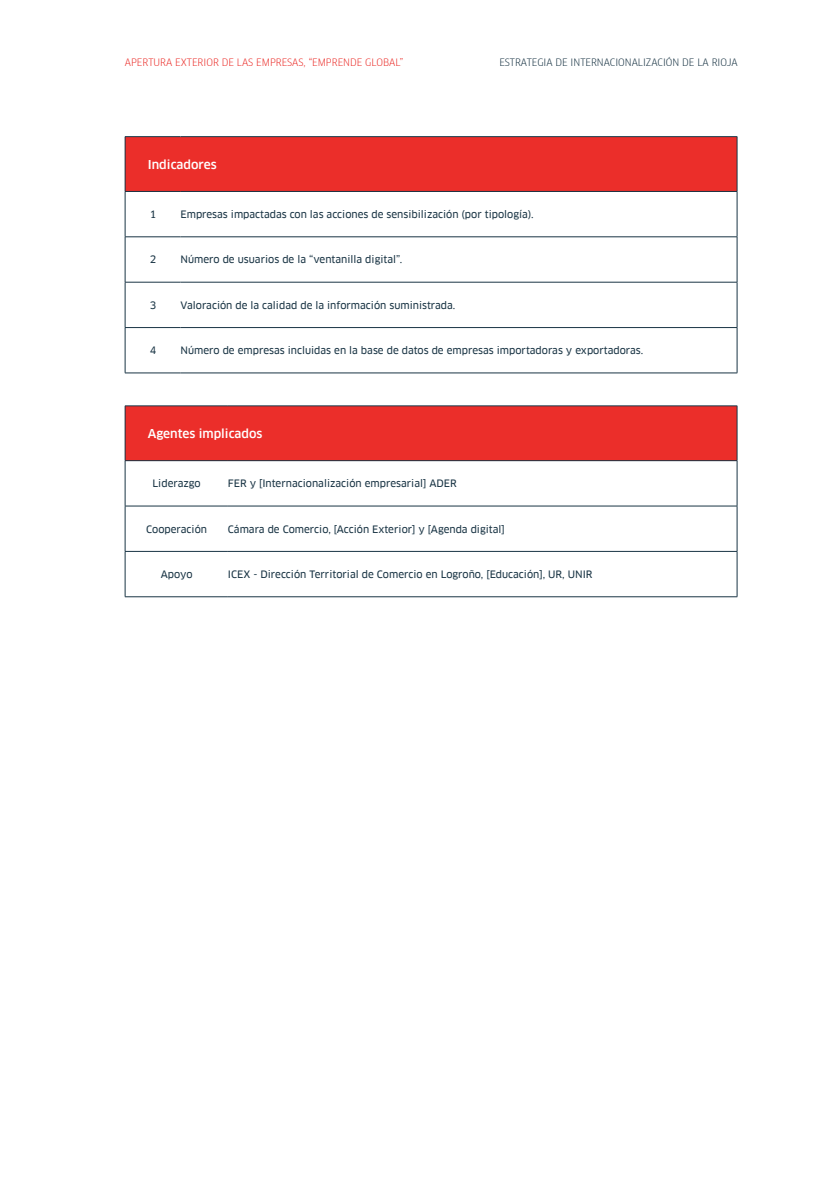
<style>
.page{position:relative;width:840px;height:1191px;background:#fff}
.page>*{position:absolute;margin:0;border:0;box-sizing:border-box;transform-origin:0 0}
.t1{font:500 12px "Clan Offc Pro";color:#fff}
.t2{font:10px "Clan Offc Pro News";color:#193444}
.Parrafo{font:10px "Clan Offc Pro Narr";color:#eb2e2a}
.t3{font:10px "Clan Offc Pro Narr";color:#193444}
</style>
<div class="page">
<div style="left:125px;top:137px;width:611px;height:54px;background:#eb2e2a"></div>
<hr style="left:125px;top:136px;width:55px;height:1px;background:#193444">
<hr style="left:125px;top:137px;width:1px;height:54px;background:#193444">
<hr style="left:180px;top:136px;width:557px;height:1px;background:#193444">
<hr style="left:736px;top:137px;width:1px;height:54px;background:#193444">
<hr style="left:125px;top:191px;width:55px;height:1px;background:#193444">
<hr style="left:125px;top:192px;width:1px;height:44px;background:#193444">
<hr style="left:180px;top:191px;width:557px;height:1px;background:#193444">
<hr style="left:736px;top:192px;width:1px;height:44px;background:#193444">
<hr style="left:125px;top:236px;width:55px;height:1px;background:#193444">
<hr style="left:125px;top:237px;width:1px;height:45px;background:#193444">
<hr style="left:180px;top:236px;width:557px;height:1px;background:#193444">
<hr style="left:736px;top:237px;width:1px;height:45px;background:#193444">
<hr style="left:125px;top:282px;width:55px;height:1px;background:#193444">
<hr style="left:125px;top:282px;width:1px;height:45px;background:#193444">
<hr style="left:180px;top:282px;width:557px;height:1px;background:#193444">
<hr style="left:736px;top:282px;width:1px;height:45px;background:#193444">
<hr style="left:125px;top:327px;width:55px;height:1px;background:#193444">
<hr style="left:125px;top:328px;width:1px;height:45px;background:#193444">
<hr style="left:180px;top:327px;width:557px;height:1px;background:#193444">
<hr style="left:736px;top:328px;width:1px;height:45px;background:#193444">
<hr style="left:125px;top:372px;width:55px;height:1px;background:#193444">
<hr style="left:180px;top:372px;width:557px;height:1px;background:#193444">
<div style="left:125px;top:406px;width:611px;height:54px;background:#eb2e2a"></div>
<hr style="left:125px;top:405px;width:103px;height:1px;background:#193444">
<hr style="left:125px;top:406px;width:1px;height:54px;background:#193444">
<hr style="left:228px;top:405px;width:509px;height:1px;background:#193444">
<hr style="left:736px;top:406px;width:1px;height:54px;background:#193444">
<hr style="left:125px;top:460px;width:103px;height:1px;background:#193444">
<hr style="left:125px;top:461px;width:1px;height:45px;background:#193444">
<hr style="left:228px;top:460px;width:509px;height:1px;background:#193444">
<hr style="left:736px;top:461px;width:1px;height:45px;background:#193444">
<hr style="left:125px;top:506px;width:103px;height:1px;background:#193444">
<hr style="left:125px;top:506px;width:1px;height:45px;background:#193444">
<hr style="left:228px;top:506px;width:509px;height:1px;background:#193444">
<hr style="left:736px;top:506px;width:1px;height:45px;background:#193444">
<hr style="left:125px;top:551px;width:103px;height:1px;background:#193444">
<hr style="left:125px;top:551px;width:1px;height:45px;background:#193444">
<hr style="left:228px;top:551px;width:509px;height:1px;background:#193444">
<hr style="left:736px;top:551px;width:1px;height:45px;background:#193444">
<hr style="left:125px;top:596px;width:103px;height:1px;background:#193444">
<hr style="left:228px;top:596px;width:509px;height:1px;background:#193444">
<p class="Parrafo" style="left:125px;top:56px;width:280px">APERTURA EXTERIOR DE LAS EMPRESAS, “EMPRENDE GLOBAL”</p>
<p class="t3" style="left:499px;top:56px;width:240px">ESTRATEGIA DE INTERNACIONALIZACIÓN DE LA RIOJA</p>
<p class="t1" style="left:148px;top:157px;width:70px">Indicadores</p>
<p class="t2" style="left:150px;top:208px;width:8px">1</p>
<p class="t2" style="left:180px;top:208px;width:354px">Empresas impactadas con las acciones de sensibilización (por tipología).</p>
<p class="t2" style="left:150px;top:254px;width:8px">2</p>
<p class="t2" style="left:180px;top:254px;width:223px">Número de usuarios de la “ventanilla digital”.</p>
<p class="t2" style="left:150px;top:299px;width:8px">3</p>
<p class="t2" style="left:180px;top:299px;width:276px">Valoración de la calidad de la información suministrada.</p>
<p class="t2" style="left:150px;top:345px;width:8px">4</p>
<p class="t2" style="left:180px;top:345px;width:464px">Número de empresas incluidas en la base de datos de empresas importadoras y exportadoras.</p>
<p class="t1" style="left:148px;top:426px;width:116px">Agentes implicados</p>
<p class="t2" style="left:152px;top:478px;width:50px">Liderazgo</p>
<p class="t2" style="left:228px;top:478px;width:230px">FER y [Internacionalización empresarial] ADER</p>
<p class="t2" style="left:146px;top:523px;width:62px">Cooperación</p>
<p class="t2" style="left:228px;top:523px;width:278px">Cámara de Comercio, [Acción Exterior] y [Agenda digital]</p>
<p class="t2" style="left:161px;top:568px;width:33px">Apoyo</p>
<p class="t2" style="left:228px;top:568px;width:366px">ICEX - Dirección Territorial de Comercio en Logroño, [Educación], UR, UNIR</p>
</div>
